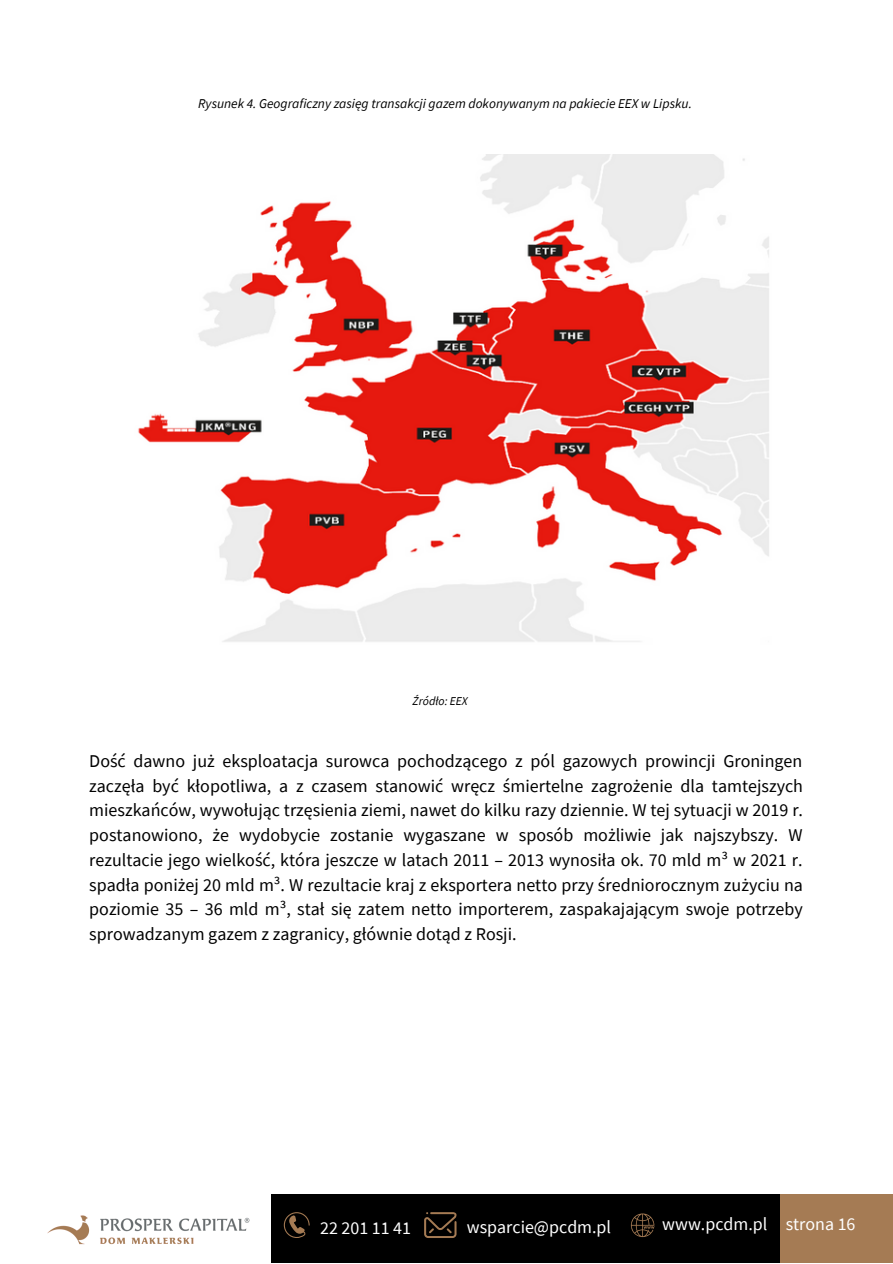
<style>
.page{position:relative;width:893px;height:1264px;background:#fff}
.page>*{position:absolute;margin:0;border:0;box-sizing:border-box;transform-origin:0 0}
.t1{font:18px/24.8px "Source Sans Pro";color:#000;text-align:justify}
.t2{font:18px "Source Sans Pro";color:#fff}
.t3{font:italic 13.5px "Source Sans Pro";color:#000}
.t4{font:italic 12px "Source Sans Pro";color:#000}
</style>
<div class="page">
<img style="left:47px;top:1215px;width:203px;height:30px">
<div style="left:271px;top:1193px;width:621px;height:69px;background:#000"></div>
<svg style="left:284px;top:1212px;width:25px;height:25px"></svg>
<svg style="left:631px;top:1213px;width:23px;height:23px"></svg>
<svg style="left:424px;top:1212px;width:32px;height:25px"></svg>
<div style="left:780px;top:1193px;width:112px;height:69px;background:#a57b54"></div>
<img style="left:138px;top:155px;width:631px;height:487px">
<p class="t3" style="left:198px;top:95px;width:495px">Rysunek 4. Geograficzny zasięg transakcji gazem dokonywanym na pakiecie EEX w Lipsku.</p>
<p class="t4" style="left:412px;top:693px;width:57px">Źródło: EEX</p>
<p class="t1" style="left:89px;top:748px;width:715px">Dość dawno już eksploatacja surowca pochodzącego z pól gazowych prowincji Groningen zaczęła być kłopotliwa, a z czasem stanowić wręcz śmiertelne zagrożenie dla tamtejszych mieszkańców, wywołując trzęsienia ziemi, nawet do kilku razy dziennie. W tej sytuacji w 2019 r. postanowiono, że wydobycie zostanie wygaszane w sposób możliwie jak najszybszy. W rezultacie jego wielkość, która jeszcze w latach 2011 – 2013 wynosiła ok. 70 mld m³ w 2021 r. spadła poniżej 20 mld m³. W rezultacie kraj z eksportera netto przy średniorocznym zużyciu na poziomie 35 – 36 mld m³, stał się zatem netto importerem, zaspakajającym swoje potrzeby sprowadzanym gazem z zagranicy, głównie dotąd z Rosji.</p>
<p class="t2" style="left:320px;top:1216px;width:92px">22 201 11 41</p>
<p class="t2" style="left:467px;top:1214px;width:146px">wsparcie@pcdm.pl</p>
<p class="t2" style="left:662px;top:1212px;width:107px">www.pcdm.pl</p>
<p class="t2" style="left:785px;top:1212px;width:71px">strona 16</p>
</div>
